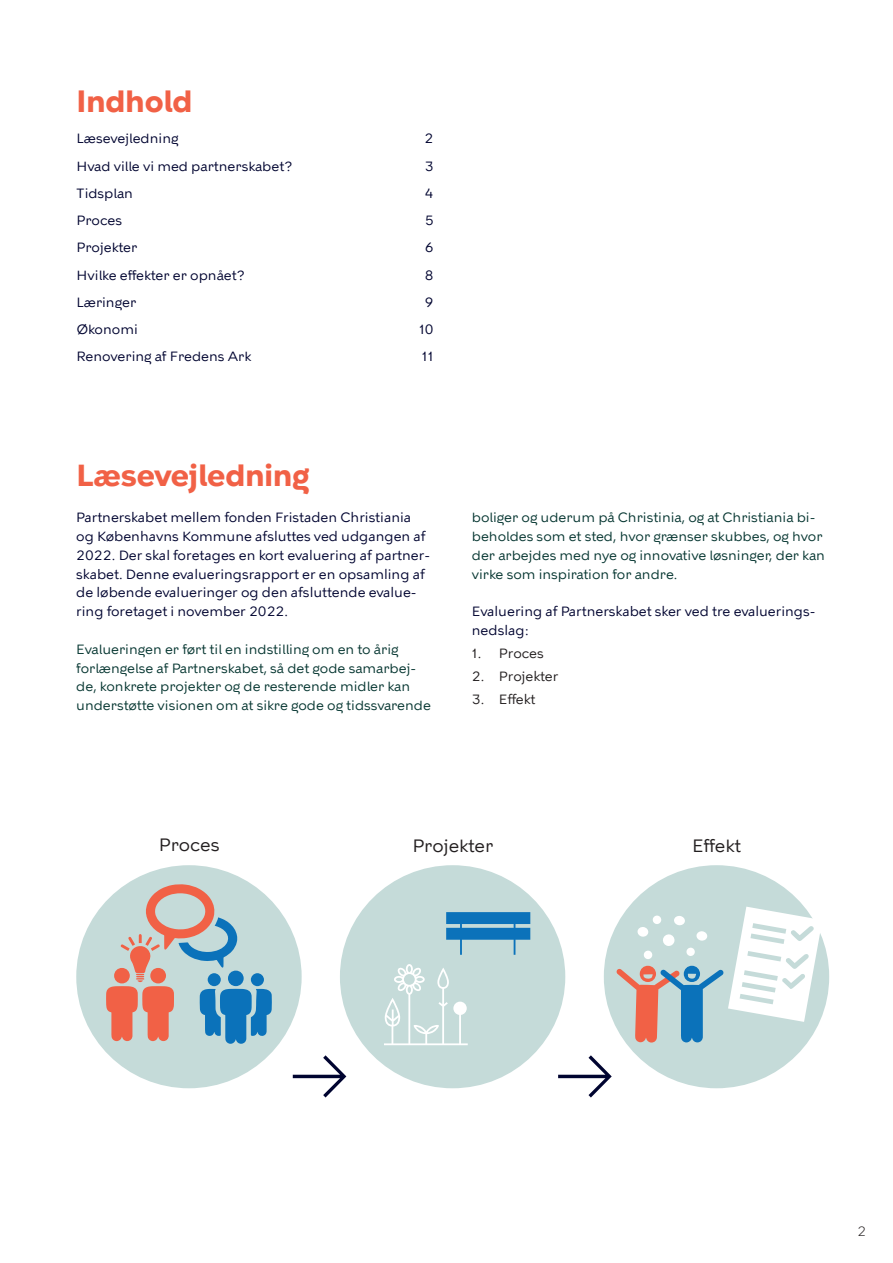
<style>
.page{position:relative;width:893px;height:1263px;background:#fff}
.page>*{position:absolute;margin:0;border:0;box-sizing:border-box;transform-origin:0 0}
.t1{font:300 72px "KBH";color:#000430}
.t2{font:700 30px "KBH";color:#f16146}
.t3{font:18px "KBH";color:#231f20}
.t4{font:13.5px/18.8px "KBH";color:#073732}
.t5{font:13.5px/18.8px "KBH Tekst";color:#000430}
.t6{font:13.5px "KBH";color:#000430}
.t7{font:13.5px "KBH Tekst";color:#231f20}
.t8{font:300 13.5px "KBH";color:#231f20}
</style>
<div class="page">
<div style="left:76px;top:865px;width:226px;height:223px;background:#c5dbd9;border-radius:50%"></div>
<svg style="left:106px;top:884px;width:166px;height:160px"></svg>
<div style="left:150px;top:968px;width:16px;height:15px;background:#f16146;border-radius:50%"></div>
<div style="left:340px;top:865px;width:225px;height:223px;background:#c5dbd9;border-radius:50%"></div>
<div style="left:604px;top:865px;width:225px;height:223px;background:#c5dbd9;border-radius:50%"></div>
<svg style="left:446px;top:912px;width:84px;height:43px"></svg>
<div style="left:448px;top:914px;width:80px;height:7px;background:#0b72ba"></div>
<div style="left:448px;top:930px;width:80px;height:7px;background:#0b72ba"></div>
<svg style="left:384px;top:964px;width:84px;height:81px"></svg>
<svg style="left:616px;top:907px;width:206px;height:136px"></svg>
<div style="left:643px;top:950px;width:10px;height:9px;background:#fff;border-radius:50%"></div>
<div style="left:637px;top:927px;width:12px;height:10px;background:#fff;border-radius:5px"></div>
<div style="left:662px;top:934px;width:13px;height:12px;background:#fff;border-radius:5px"></div>
<div style="left:674px;top:915px;width:11px;height:10px;background:#fff;border-radius:5px"></div>
<svg style="left:696px;top:931px;width:12px;height:10px"></svg>
<div style="left:686px;top:947px;width:9px;height:9px;background:#fff;border-radius:50%"></div>
<div style="left:652px;top:915px;width:9px;height:9px;background:#fff;border-radius:50%"></div>
<h2 class="t2" style="left:77px;top:89px;width:117px">Indhold</h2>
<p class="t6" style="left:77px;top:133px;width:103px">Læsevejledning</p>
<p class="t6" style="left:425px;top:133px;width:10px">2</p>
<p class="t6" style="left:77px;top:160px;width:218px">Hvad ville vi med partnerskabet?</p>
<p class="t6" style="left:425px;top:160px;width:10px">3</p>
<p class="t6" style="left:77px;top:188px;width:58px">Tidsplan</p>
<p class="t6" style="left:425px;top:188px;width:10px">4</p>
<p class="t6" style="left:77px;top:215px;width:47px">Proces</p>
<p class="t6" style="left:425px;top:215px;width:10px">5</p>
<p class="t6" style="left:77px;top:242px;width:62px">Projekter</p>
<p class="t6" style="left:425px;top:242px;width:10px">6</p>
<p class="t6" style="left:77px;top:266px;width:170px">Hvilke effekter er opnået?</p>
<p class="t6" style="left:425px;top:266px;width:10px">8</p>
<p class="t6" style="left:77px;top:297px;width:61px">Læringer</p>
<p class="t6" style="left:425px;top:297px;width:10px">9</p>
<p class="t6" style="left:77px;top:324px;width:63px">Økonomi</p>
<p class="t6" style="left:419px;top:324px;width:16px">10</p>
<p class="t6" style="left:77px;top:351px;width:176px">Renovering af Fredens Ark</p>
<p class="t6" style="left:422px;top:351px;width:13px">11</p>
<h2 class="t2" style="left:77px;top:463px;width:235px">Læsevejledning</h2>
<p class="t5" style="left:76px;top:509px;width:355px">Partnerskabet mellem fonden Fristaden Christiania og Københavns Kommune afsluttes ved udgangen af 2022. Der skal foretages en kort evaluering af partner&shy;skabet. Denne evalueringsrapport er en opsamling af de løbende evalueringer og den afsluttende evalue&shy;ring foretaget i november 2022.</p>
<p class="t4" style="left:76px;top:641px;width:356px">Evalueringen er ført til en indstilling om en to årig forlængelse af Partnerskabet, så det gode samarbej&shy;de, konkrete projekter og de resterende midler kan understøtte visionen om at sikre gode og tidssvarende</p>
<p class="t4" style="left:472px;top:510px;width:355px">boliger og uderum på Christinia, og at Christiania bi&shy;beholdes som et sted, hvor grænser skubbes, og hvor der arbejdes med nye og innovative løsninger, der kan virke som inspiration for andre.</p>
<p class="t5" style="left:472px;top:603px;width:345px">Evaluering af Partnerskabet sker ved tre evaluerings&shy;nedslag:</p>
<p class="t7" style="left:472px;top:646px;width:73px">1. Proces</p>
<p class="t7" style="left:472px;top:669px;width:88px">2. Projekter</p>
<p class="t7" style="left:472px;top:692px;width:65px">3. Effekt</p>
<h3 class="t3" style="left:159px;top:838px;width:62px">Proces</h3>
<h3 class="t3" style="left:412px;top:838px;width:82px">Projekter</h3>
<h3 class="t3" style="left:692px;top:834px;width:51px">Effekt</h3>
<h1 class="t1" style="left:288px;top:1024px;width:62px">→</h1>
<h1 class="t1" style="left:553px;top:1024px;width:62px">→</h1>
<p class="t8" style="left:857px;top:1226px;width:10px">2</p>
</div>
